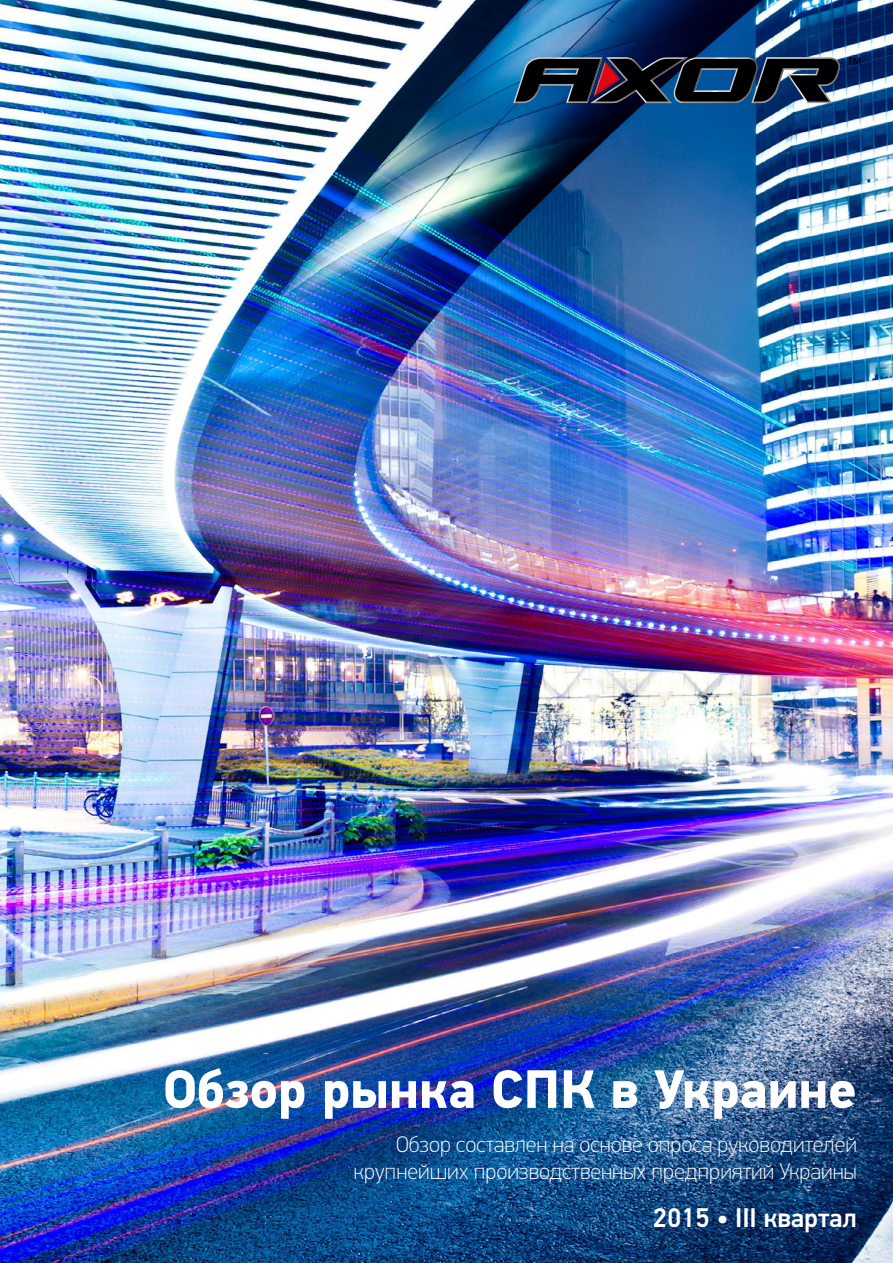
<style>
.page{position:relative;width:893px;height:1263px;background:#fff}
.page>*{position:absolute;margin:0;border:0;box-sizing:border-box;transform-origin:0 0}
.t1{font:700 54px "PF Din Text Pro";color:#fff}
.t2{font:500 27px "PF Din Text Pro";color:#fff}
.t3{font:100 22.5px/27px "PF Din Text Pro";color:#fff;text-align:right}
</style>
<div class="page">
<img style="left:0;top:0;width:893px;height:1263px">
<svg style="left:847px;top:57px;width:13px;height:8px"></svg>
<svg style="left:513px;top:57px;width:327px;height:46px;background:#232e40"></svg>
<h1 class="t1" style="left:163px;top:1056px;width:695px">Обзор рынка СПК в Украине</h1>
<p class="t3" style="left:354px;top:1131px;width:505px">Обзор составлен на основе опроса руководителей крупнейших производственных предприятий Украины</p>
<p class="t2" style="left:653px;top:1201px;width:206px">2015 • III квартал</p>
</div>
